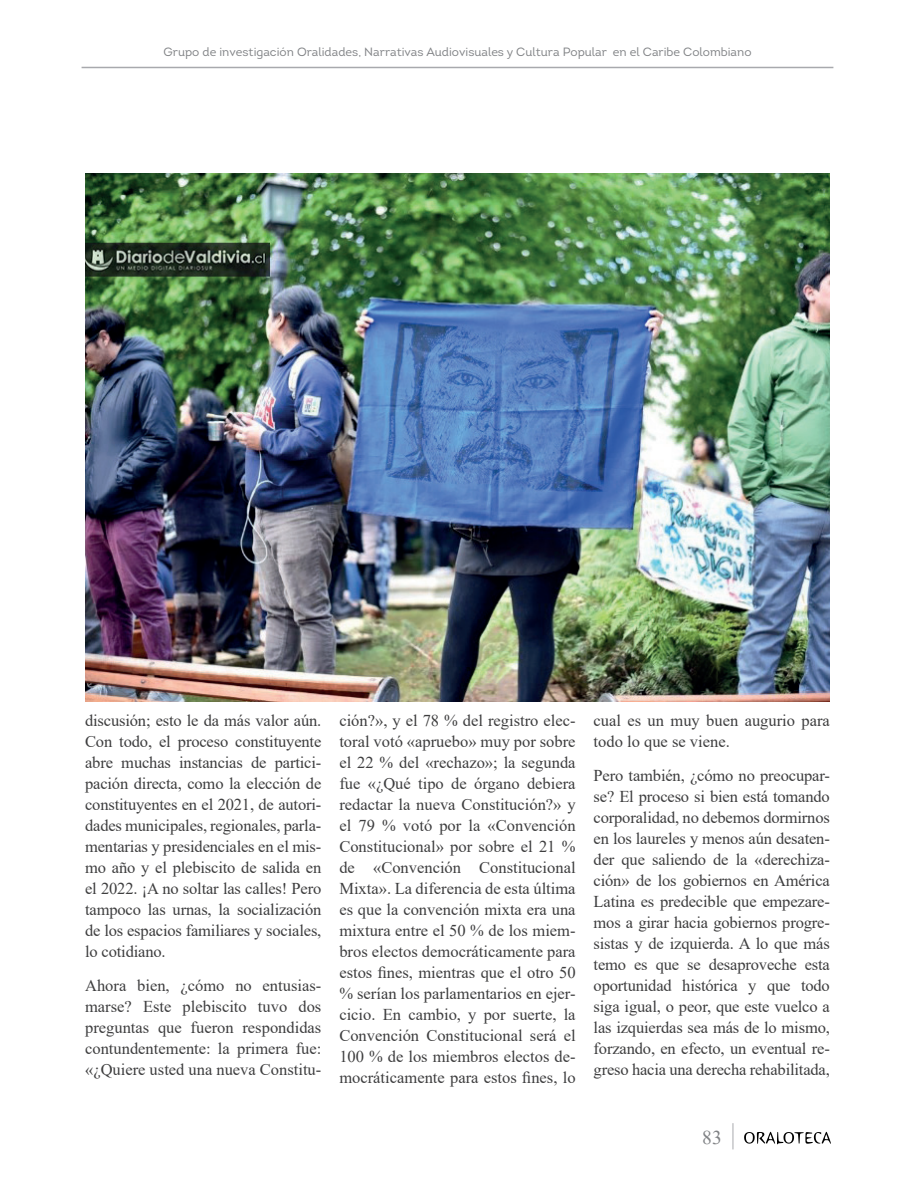
<style>
.page{position:relative;width:915px;height:1191px;background:#fff}
.page>*{position:absolute;margin:0;border:0;box-sizing:border-box;transform-origin:0 0}
.t1{font:19.5px "Times New Roman";color:#808285}
.t2{font:16.5px/21px "Times New Roman";color:#3e3e3f;text-align:justify}
.t3{font:12px "Intro";color:#808285}
</style>
<div class="page">
<svg style="left:744px;top:1131px;width:86px;height:13px"></svg>
<svg style="left:732px;top:1123px;width:1px;height:26px"></svg>
<hr style="left:81px;top:67px;width:752px;height:1px;background:#a8a9ad">
<img style="left:85px;top:174px;width:744px;height:528px">
<p class="t3" style="left:163px;top:44px;width:589px">Grupo de investigación Oralidades, Narrativas Audiovisuales y Cultura Popular en el Caribe Colombiano</p>
<p class="t2" style="left:85px;top:709px;width:238px">discusión; esto le da más valor aún.<br>Con todo, el proceso constituyente abre muchas instancias de partici&shy;pación directa, como la elección de constituyentes en el 2021, de autori&shy;dades municipales, regionales, parla&shy;mentarias y presidenciales en el mis&shy;mo año y el plebiscito de salida en el 2022. ¡A no soltar las calles! Pero tampoco las urnas, la socialización de los espacios familiares y sociales, lo cotidiano.</p>
<p class="t2" style="left:85px;top:974px;width:238px">Ahora bien, ¿cómo no entusias&shy;marse? Este plebiscito tuvo dos preguntas que fueron respondidas contundentemente: la primera fue: «¿Quiere usted una nueva Constitu-</p>
<p class="t2" style="left:339px;top:709px;width:238px">ción?», y el 78 % del registro elec&shy;toral votó «apruebo» muy por sobre el 22 % del «rechazo»; la segunda fue «¿Qué tipo de órgano debiera redactar la nueva Constitución?» y el 79 % votó por la «Convención Constitucional» por sobre el 21 % de «Convención Constitucional Mixta». La diferencia de esta última es que la convención mixta era una mixtura entre el 50 % de los miem&shy;bros electos democráticamente para estos fines, mientras que el otro 50 % serían los parlamentarios en ejer&shy;cicio. En cambio, y por suerte, la Convención Constitucional será el 100 % de los miembros electos de&shy;mocráticamente para estos fines, lo</p>
<p class="t2" style="left:593px;top:709px;width:238px">cual es un muy buen augurio para todo lo que se viene.</p>
<p class="t2" style="left:593px;top:764px;width:238px">Pero también, ¿cómo no preocupar&shy;se? El proceso si bien está tomando corporalidad, no debemos dormirnos en los laureles y menos aún desaten&shy;der que saliendo de la «derechiza&shy;ción» de los gobiernos en América Latina es predecible que empezare&shy;mos a girar hacia gobiernos progre&shy;sistas y de izquierda. A lo que más temo es que se desaproveche esta oportunidad histórica y que todo siga igual, o peor, que este vuelco a las izquierdas sea más de lo mismo, forzando, en efecto, un eventual re&shy;greso hacia una derecha rehabilitada,</p>
<p class="t1" style="left:702px;top:1123px;width:21px">83</p>
</div>
